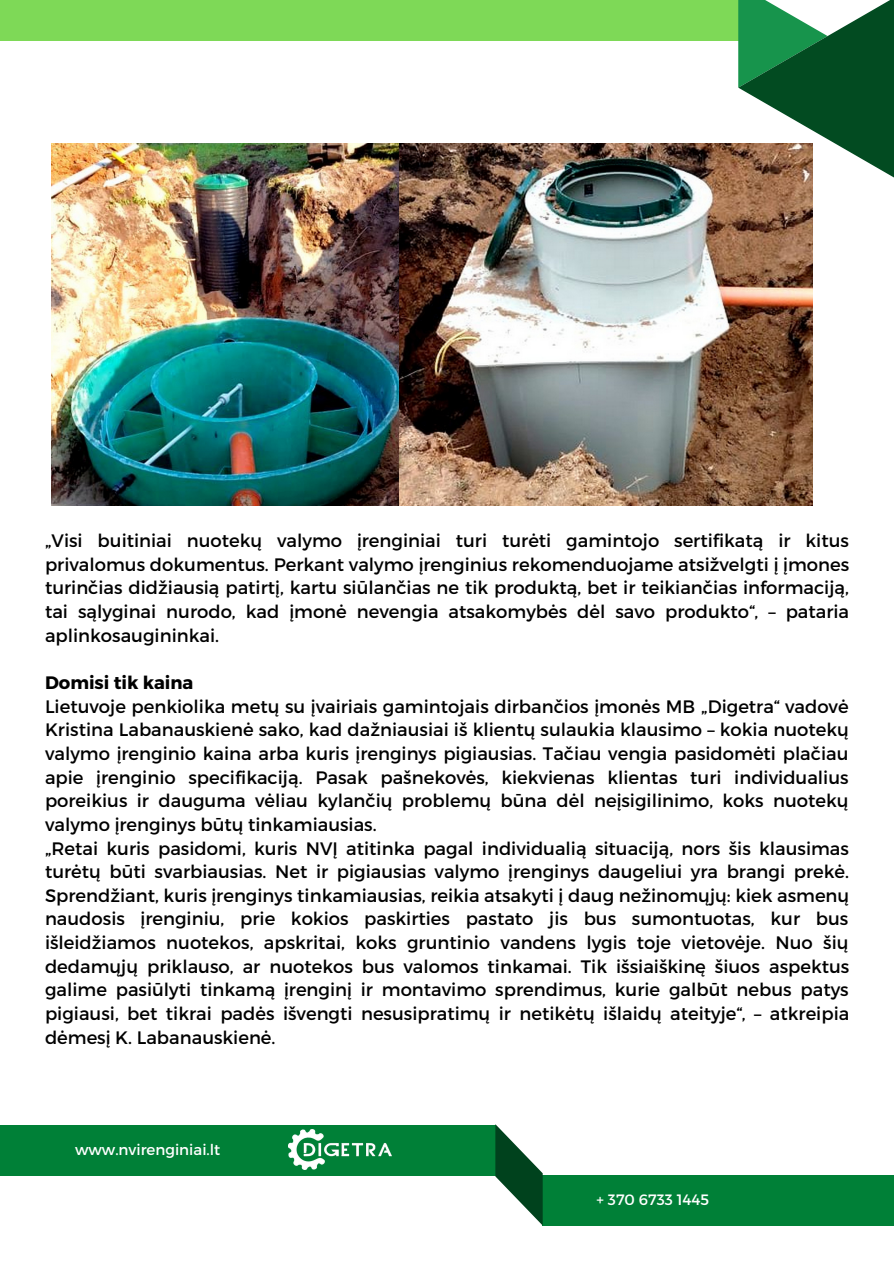
<style>
.page{position:relative;width:894px;height:1264px;background:#fff}
.page>*{position:absolute;margin:0;border:0;box-sizing:border-box;transform-origin:0 0}
.t1{font:18px/23.7px "Montserrat";color:#000;text-align:justify}
.t2{font:700 18px "Montserrat";color:#000}
.t3{font:15px "Montserrat";color:#fff}
</style>
<div class="page">
<div style="left:0;top:1124px;width:495px;height:51px;background:#008037"></div>
<div style="left:542px;top:1175px;width:351px;height:50px;background:#008037"></div>
<svg style="left:495px;top:1124px;width:47px;height:101px"></svg>
<img style="left:288px;top:1129px;width:104px;height:40px">
<div style="left:0;top:0;width:746px;height:41px;background:#7ed957"></div>
<svg style="left:738px;top:0;width:155px;height:185px"></svg>
<img style="left:52px;top:143px;width:760px;height:362px">
<p class="t1" style="left:45px;top:528px;width:805px">„Visi buitiniai nuotekų valymo įrenginiai turi turėti gamintojo sertifikatą ir kitus privalomus dokumentus. Perkant valymo įrenginius rekomenduojame atsižvelgti į įmones turinčias didžiausią patirtį, kartu siūlančias ne tik produktą, bet ir teikiančias informaciją, tai sąlyginai nurodo, kad įmonė nevengia atsakomybės dėl savo produkto“, – pataria aplinkosaugininkai.</p>
<p class="t2" style="left:45px;top:670px;width:150px">Domisi tik kaina</p>
<p class="t1" style="left:45px;top:693px;width:805px">Lietuvoje penkiolika metų su įvairiais gamintojais dirbančios įmonės MB „Digetra“ vadovė Kristina Labanauskienė sako, kad dažniausiai iš klientų sulaukia klausimo – kokia nuotekų valymo įrenginio kaina arba kuris įrenginys pigiausias. Tačiau vengia pasidomėti plačiau apie įrenginio specifikaciją. Pasak pašnekovės, kiekvienas klientas turi individualius poreikius ir dauguma vėliau kylančių problemų būna dėl neįsigilinimo, koks nuotekų valymo įrenginys būtų tinkamiausias.</p>
<p class="t1" style="left:45px;top:835px;width:805px">„Retai kuris pasidomi, kuris NVĮ atitinka pagal individualią situaciją, nors šis klausimas turėtų būti svarbiausias. Net ir pigiausias valymo įrenginys daugeliui yra brangi prekė.<br>Sprendžiant, kuris įrenginys tinkamiausias, reikia atsakyti į daug nežinomųjų: kiek asmenų naudosis įrenginiu, prie kokios paskirties pastato jis bus sumontuotas, kur bus išleidžiamos nuotekos, apskritai, koks gruntinio vandens lygis toje vietovėje. Nuo šių dedamųjų priklauso, ar nuotekos bus valomos tinkamai. Tik išsiaiškinę šiuos aspektus galime pasiūlyti tinkamą įrenginį ir montavimo sprendimus, kurie galbūt nebus patys pigiausi, bet tikrai padės išvengti nesusipratimų ir netikėtų išlaidų ateityje“, – atkreipia dėmesį K. Labanauskienė.</p>
<p class="t3" style="left:75px;top:1139px;width:147px">www.nvirenginiai.lt</p>
<p class="t3" style="left:596px;top:1190px;width:114px">+ 370 6733 1445</p>
</div>
